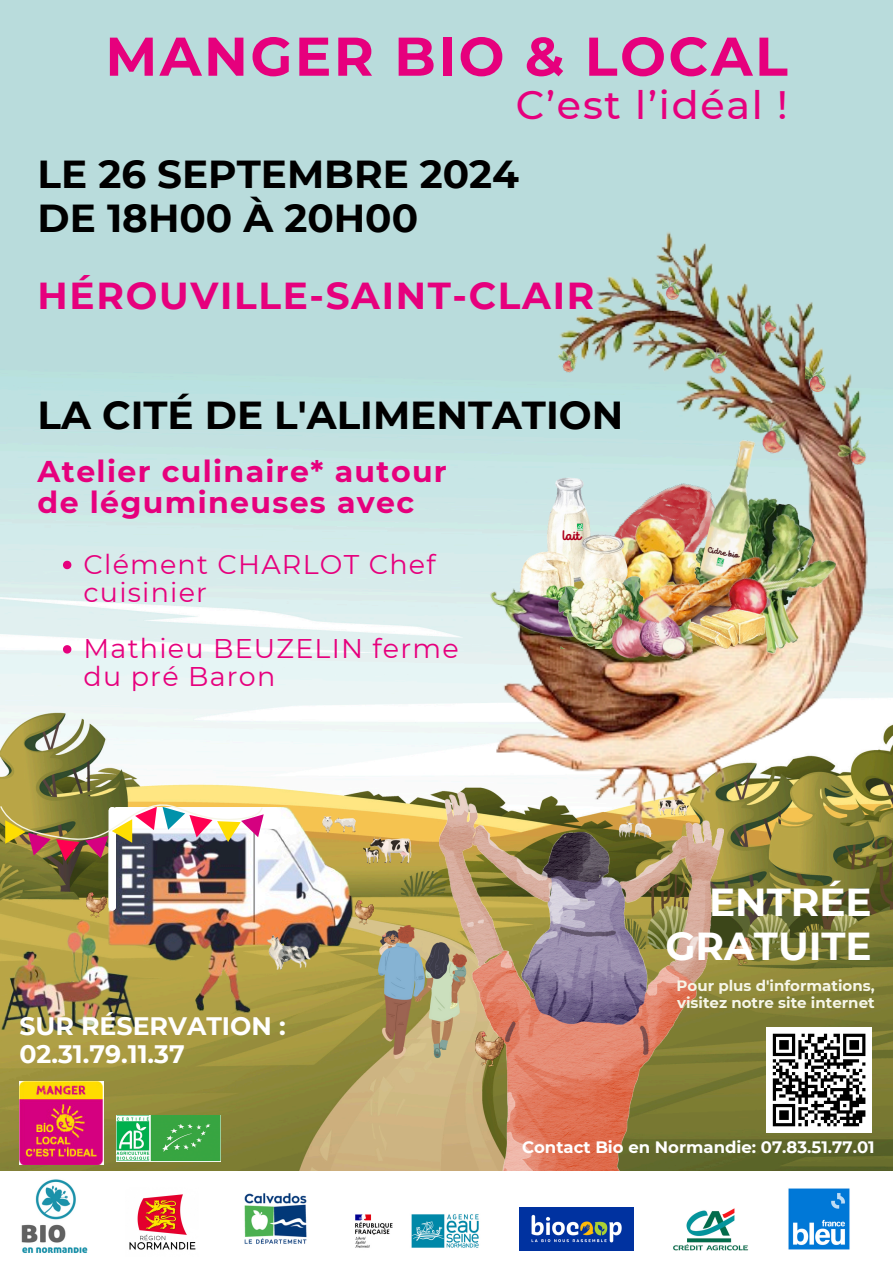
<style>
.page{position:relative;width:893px;height:1263px;background:#fff}
.page>*{position:absolute;margin:0;border:0;box-sizing:border-box;transform-origin:0 0}
.t1{font:700 54.45px "Montserrat";letter-spacing:.045em;color:#e6007d}
.t2{font:500 39.6px "Montserrat";letter-spacing:.045em;color:#e6007d}
.t3{font:700 39px/43.9px "Montserrat";color:#000}
.t4{font:700 39px/43.9px "Montserrat";color:#fff;text-align:right}
.t5{font:700 37.5px "Montserrat";letter-spacing:.045em;color:#e6007d}
.t6{font:700 30px/31.5px "Montserrat";letter-spacing:.045em;color:#e6007d}
.t7{font:27px/28.1px "Montserrat";letter-spacing:.045em;color:#e6007d}
.t8{font:700 25.28px/28.1px "Montserrat";color:#fff}
.t9{font:700 16.5px "Montserrat";color:#fff}
.t10{font:700 15px/16.9px "Montserrat";color:#f6f6e8}
.t11{font:700 13.05px "TT Milks Script";color:#ad001c}
.t12{font:700 7.95px "TT Milks Script";color:#4a1b20}
</style>
<div class="page">
<img style="left:0;top:0;width:893px;height:1171px">
<img style="left:378px;top:925px;width:61px;height:134px">
<img style="left:439px;top:841px;width:284px;height:330px">
<img style="left:404px;top:213px;width:489px;height:628px">
<img style="left:745px;top:407px;width:51px;height:51px">
<img style="left:663px;top:274px;width:19px;height:31px">
<img style="left:758px;top:309px;width:24px;height:30px">
<img style="left:805px;top:362px;width:24px;height:33px">
<img style="left:699px;top:343px;width:34px;height:33px">
<img style="left:553px;top:347px;width:30px;height:29px">
<img style="left:639px;top:470px;width:58px;height:38px">
<img style="left:639px;top:508px;width:42px;height:35px">
<img style="left:833px;top:432px;width:40px;height:39px">
<img style="left:513px;top:470px;width:126px;height:106px">
<img style="left:480px;top:576px;width:78px;height:72px">
<img style="left:558px;top:567px;width:81px;height:82px">
<img style="left:608px;top:612px;width:27px;height:51px">
<img style="left:688px;top:492px;width:139px;height:166px">
<img style="left:697px;top:431px;width:77px;height:72px">
<img style="left:639px;top:543px;width:148px;height:111px">
<img style="left:635px;top:631px;width:59px;height:33px">
<img style="left:633px;top:587px;width:48px;height:44px">
<img style="left:681px;top:503px;width:162px;height:138px">
<img style="left:684px;top:607px;width:82px;height:43px">
<svg style="left:578px;top:524px;width:5px;height:6px"></svg>
<svg style="left:716px;top:557px;width:8px;height:10px"></svg>
<img style="left:358px;top:828px;width:59px;height:41px">
<img style="left:619px;top:817px;width:33px;height:22px">
<img style="left:655px;top:793px;width:36px;height:26px">
<img style="left:21px;top:1179px;width:67px;height:74px">
<img style="left:476px;top:1031px;width:27px;height:36px">
<img style="left:362px;top:900px;width:12px;height:25px">
<img style="left:322px;top:811px;width:36px;height:23px">
<img style="left:0;top:807px;width:322px;height:266px">
<img style="left:264px;top:934px;width:48px;height:40px">
<img style="left:0;top:804px;width:281px;height:106px">
<img style="left:87px;top:892px;width:19px;height:25px">
<img style="left:322px;top:847px;width:40px;height:118px">
<img style="left:730px;top:937px;width:21px;height:28px">
<svg style="left:63px;top:561px;width:8px;height:8px"></svg>
<svg style="left:63px;top:645px;width:8px;height:8px"></svg>
<img style="left:355px;top:1214px;width:124px;height:34px">
<img style="left:520px;top:1207px;width:113px;height:44px">
<img style="left:673px;top:1208px;width:76px;height:43px">
<img style="left:129px;top:1194px;width:67px;height:56px">
<img style="left:244px;top:1193px;width:63px;height:51px">
<img style="left:788px;top:1188px;width:62px;height:62px">
<img style="left:116px;top:1115px;width:104px;height:46px">
<img style="left:19px;top:1081px;width:84px;height:83px">
<div style="left:766px;top:1027px;width:106px;height:106px;background:#fff"></div>
<svg style="left:772px;top:1033px;width:94px;height:94px"></svg>
<p class="t1" style="left:105px;top:23px;width:684px">MANGER BIO &amp; LOCAL</p>
<p class="t2" style="left:516px;top:81px;width:273px">C’est l’idéal !</p>
<p class="t3" style="left:38px;top:152px;width:483px">LE 26 SEPTEMBRE 2024<br>DE 18H00 À 20H00</p>
<h3 class="t5" style="left:38px;top:272px;width:558px">HÉROUVILLE-SAINT-CLAIR</h3>
<p class="t3" style="left:38px;top:393px;width:587px">LA CITÉ DE L'ALIMENTATION</p>
<p class="t6" style="left:38px;top:455px;width:411px">Atelier culinaire* autour de légumineuses avec</p>
<p class="t7" style="left:84px;top:550px;width:353px">Clément CHARLOT Chef cuisinier</p>
<p class="t7" style="left:84px;top:634px;width:377px">Mathieu BEUZELIN ferme du pré Baron</p>
<p class="t11" style="left:561px;top:529px;width:20px">lait</p>
<p class="t12" style="left:708px;top:545px;width:33px;rotate:12deg">Cidre bio</p>
<p class="t8" style="left:19px;top:1012px;width:268px">SUR RÉSERVATION :<br>02.31.79.11.37</p>
<h3 class="t4" style="left:665px;top:880px;width:208px">ENTRÉE<br>GRATUITE</h3>
<p class="t10" style="left:676px;top:977px;width:200px">Pour plus d'informations, visitez notre site internet</p>
<p class="t9" style="left:522px;top:1137px;width:354px">Contact Bio en Normandie: 07.83.51.77.01</p>
</div>
